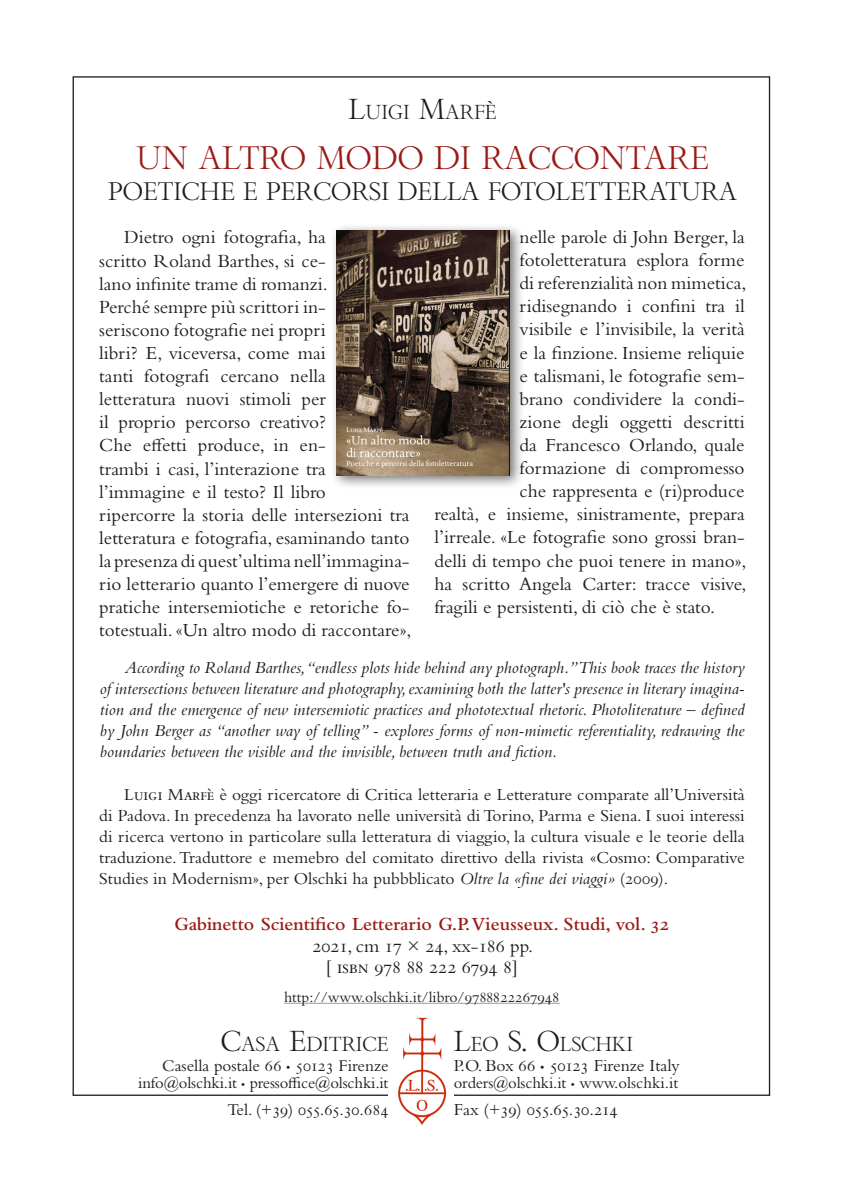
<style>
.page{position:relative;width:844px;height:1191px;background:#fff}
.page>*{position:absolute;margin:0;border:0;box-sizing:border-box;transform-origin:0 0}
._2_titolo{font:31.5px "Bembo Titling MT Std";color:#9b1a15}
._3_sottotitolo{font:24.5px "Bembo Titling MT Std";color:#1d1d1b}
._1_autore{font:19.6px "Bembo Titling MT Std";color:#1d1d1b}
._5_testo{font:19.25px/23.1px "Bembo Std";color:#1d1d1b}
._6_collana{font:600 19.25px "Bembo Std";color:#9b1a15}
._7_dati{font:19.25px "Bembo Std";color:#1d1d1b}
._8_Prezzo_e_Isbn{font:19.25px "Bembo Std";color:#1d1d1b}
._5_2_testo_inglese{font:italic 17.5px/21px "Bembo Std";color:#1d1d1b;text-align:justify}
._5_3_Bio{font:17.5px/21px "Bembo Std";color:#1d1d1b;text-align:justify}
._5_3_Bio-2{font:17.5px "Bembo Std";letter-spacing:-.02em;color:#1d1d1b}
.t1{font:17.15px "Bembo Std";color:#1d1d1b}
.t2{font:17.15px "Bembo Std";letter-spacing:-.02em;color:#1d1d1b}
.t3{font:16.62px "Bembo Std";letter-spacing:-.01em;color:#1d1d1b}
._9_link_scheda_libro{font:15.75px "Bembo Std";color:#1d1d1b}
.s1{font-size:28px}
.s2{font-style:italic}
.s3{font-size:11.9px}
.s4{font-size:11.38px}
.s5{font-size:12.25px}
</style>
<div class="page">
<img style="left:398px;top:1017px;width:48px;height:107px">
<hr style="left:284px;top:1003px;width:275px;height:1px;background:#9d9d9d">
<div style="left:330px;top:223px;width:195px;height:267px;background:#1d1d1b;opacity:.6"></div>
<img style="left:336px;top:230px;width:173px;height:246px">
<p class="_1_autore" style="left:348px;top:100px;width:149px"><span class="s1">L</span>UIGI <span class="s1">M</span>ARFÈ</p>
<p class="_2_titolo" style="left:136px;top:139px;width:574px">UN ALTRO MODO DI RACCONTARE</p>
<p class="_3_sottotitolo" style="left:108px;top:177px;width:630px">POETICHE E PERCORSI DELLA FOTOLETTERATURA</p>
<p class="_5_testo" style="left:99px;top:225px;width:313px;text-indent:25px">Dietro ogni fotografia, ha<br>scritto Roland Barthes, si ce-<br>lano infinite trame di romanzi.<br>Perché sempre più scrittori in-<br>seriscono fotografie nei propri<br>libri? E, viceversa, come mai<br>tanti fotografi cercano nella<br>letteratura nuovi stimoli per<br>il proprio percorso creativo?<br>Che effetti produce, in en-<br>trambi i casi, l’interazione tra l’immagine e il testo? Il libro<br>ripercorre la storia delle intersezioni tra letteratura e fotografia, esaminando tanto la presenza di quest’ultima nell’immagina&shy;rio letterario quanto l’emergere di nuove pratiche intersemiotiche e retoriche fo&shy;totestuali. «Un altro modo di raccontare»,</p>
<p class="_5_testo" style="left:519px;top:225px;width:226px">nelle parole di John Berger, la</p>
<p class="_5_testo" style="left:519px;top:248px;width:227px">fotoletteratura esplora forme</p>
<p class="_5_testo" style="left:519px;top:271px;width:228px">di referenzialità non mimetica,</p>
<p class="_5_testo" style="left:519px;top:294px;width:227px">ridisegnando i confini tra il</p>
<p class="_5_testo" style="left:519px;top:317px;width:227px">visibile e l’invisibile, la verità</p>
<p class="_5_testo" style="left:519px;top:341px;width:227px">e la finzione. Insieme reliquie</p>
<p class="_5_testo" style="left:519px;top:364px;width:227px">e talismani, le fotografie sem-</p>
<p class="_5_testo" style="left:519px;top:387px;width:227px">brano condividere la condi-</p>
<p class="_5_testo" style="left:519px;top:410px;width:227px">zione degli oggetti descritti</p>
<p class="_5_testo" style="left:519px;top:433px;width:227px">da Francesco Orlando, quale</p>
<p class="_5_testo" style="left:519px;top:456px;width:227px">formazione di compromesso</p>
<p class="_5_testo" style="left:519px;top:479px;width:227px">che rappresenta e (ri)produce</p>
<p class="_5_testo" style="left:434px;top:502px;width:312px">realtà, e insieme, sinistramente, prepara</p>
<p class="_5_testo" style="left:434px;top:525px;width:312px">l’irreale. «Le fotografie sono grossi bran-</p>
<p class="_5_testo" style="left:434px;top:548px;width:314px">delli di tempo che puoi tenere in mano»,</p>
<p class="_5_testo" style="left:434px;top:572px;width:313px">ha scritto Angela Carter: tracce visive,</p>
<p class="_5_testo" style="left:434px;top:595px;width:282px">fragili e persistenti, di ciò che è stato.</p>
<p class="_5_2_testo_inglese" style="left:100px;top:656px;width:646px;text-indent:25px">According to Roland Barthes, “endless plots hide behind any photograph.” This book traces the history of intersections between literature and photography, examining both the latter's presence in literary imagina&shy;tion and the emergence of new intersemiotic practices and phototextual rhetoric. Photoliterature – defined by John Berger as “another way of telling” - explores forms of non-mimetic referentiality, redrawing the boundaries between the visible and the invisible, between truth and fiction.</p>
<p class="_5_3_Bio" style="left:99px;top:784px;width:646px;text-indent:25px">Luigi Marfè è oggi ricercatore di Critica letteraria e Letterature comparate all’Università di Padova. In precedenza ha lavorato nelle università di Torino, Parma e Siena. I suoi interessi di ricerca vertono in particolare sulla letteratura di viaggio, la cultura visuale e le teorie della traduzione. Traduttore e memebro del comitato direttivo della rivista «Cosmo: Comparative Studies in Modernism», per Olschki ha pubbblicato <span class="s2">Oltre la «fine dei viaggi»</span> (2009).</p>
<p class="_6_collana" style="left:174px;top:913px;width:496px">Gabinetto Scientifico Letterario G.P. Vieusseux. Studi, vol. 32</p>
<p class="_7_dati" style="left:312px;top:934px;width:222px">2021, cm 17 × 24, xx-186 pp.</p>
<p class="_8_Prezzo_e_Isbn" style="left:326px;top:955px;width:193px">[ isbn 978 88 222 6794 8]</p>
<p class="_9_link_scheda_libro" style="left:284px;top:987px;width:277px">http://www.olschki.it/libro/9788822267948</p>
<p class="_1_autore" style="left:221px;top:1031px;width:169px"><span class="s1">C</span>ASA <span class="s1">E</span>DITRICE</p>
<p class="t1" style="left:162px;top:1055px;width:228px">Casella postale 66 <span class="s3">•</span> 50123 Firenze</p>
<p class="t3" style="left:138px;top:1073px;width:251px">info@olschki.it <span class="s4">•</span> pressoffice@olschki.it</p>
<p class="t2" style="left:227px;top:1099px;width:162px">Tel. (+39) 055.65.30.684</p>
<p class="_1_autore" style="left:453px;top:1031px;width:181px"><span class="s1">L</span>EO <span class="s1">S. O</span>LSCHKI</p>
<p class="_5_3_Bio" style="left:453px;top:1054px;width:227px">P.O. Box 66 <span class="s5">•</span> 50123 Firenze Italy</p>
<p class="t3" style="left:453px;top:1073px;width:226px">orders@olschki.it <span class="s4">•</span> www.olschki.it</p>
<p class="_5_3_Bio-2" style="left:453px;top:1098px;width:165px">Fax (+39) 055.65.30.214</p>
</div>
